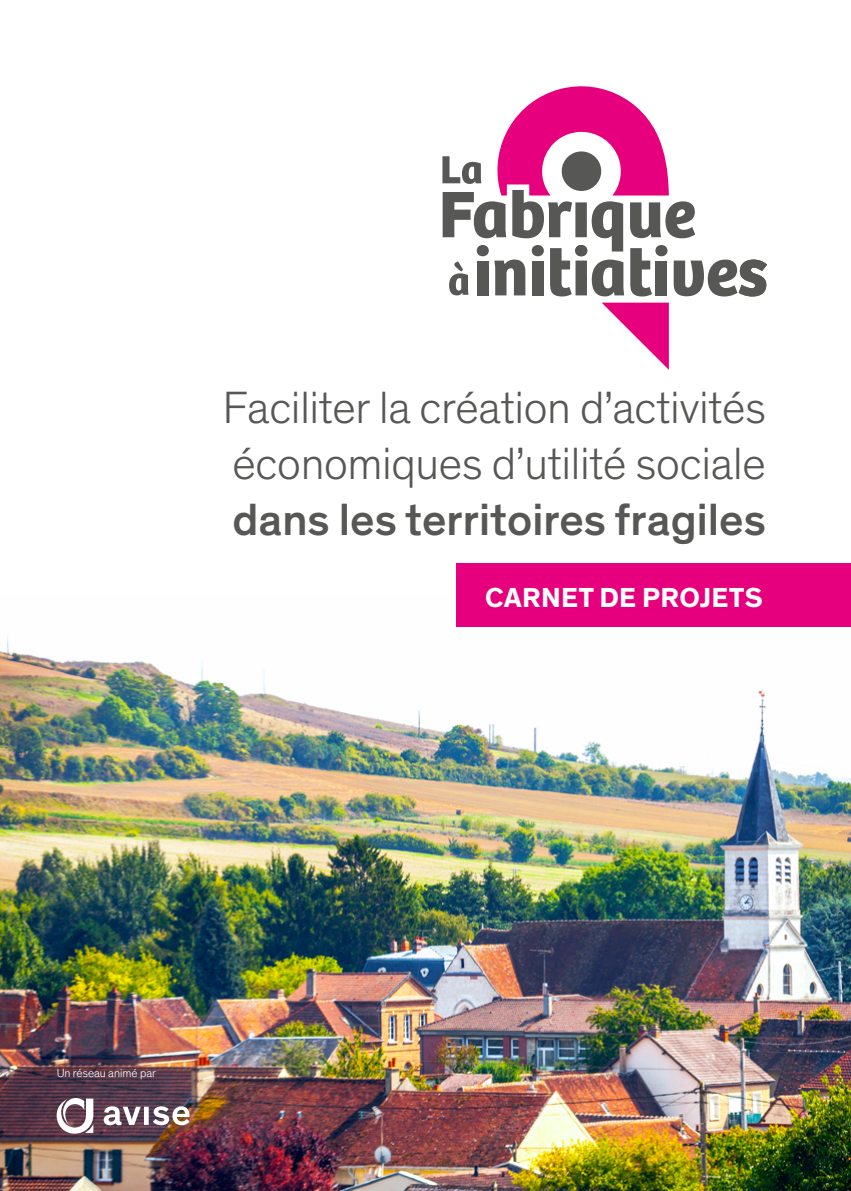
<style>
.page{position:relative;width:851px;height:1191px;background:#fff}
.page>*{position:absolute;margin:0;border:0;box-sizing:border-box;transform-origin:0 0}
.t1{font:300 46px/56px "Theinhardt";color:#575756;text-align:justify}
.t2{font:700 28px "Theinhardt";letter-spacing:.01em;color:#fff}
._06_Txt_courant{font:300 12px "Theinhardt";color:#fff}
.s1{font-weight:500}
</style>
<div class="page">
<img style="left:0;top:635px;width:850px;height:556px">
<div style="left:456px;top:563px;width:394px;height:64px;background:#e6007d"></div>
<svg style="left:602px;top:303px;width:67px;height:67px"></svg>
<svg style="left:442px;top:86px;width:325px;height:210px"></svg>
<img style="left:57px;top:1098px;width:132px;height:35px">
<p class="t1" style="left:223px;top:380px;width:544px">Faciliter la création d’activités économiques d’utilité sociale <span class="s1">dans les territoires fragiles</span></p>
<p class="t2" style="left:485px;top:580px;width:279px">CARNET DE PROJETS</p>
<p class="_06_Txt_courant" style="left:57px;top:1066px;width:101px">Un réseau animé par</p>
</div>
